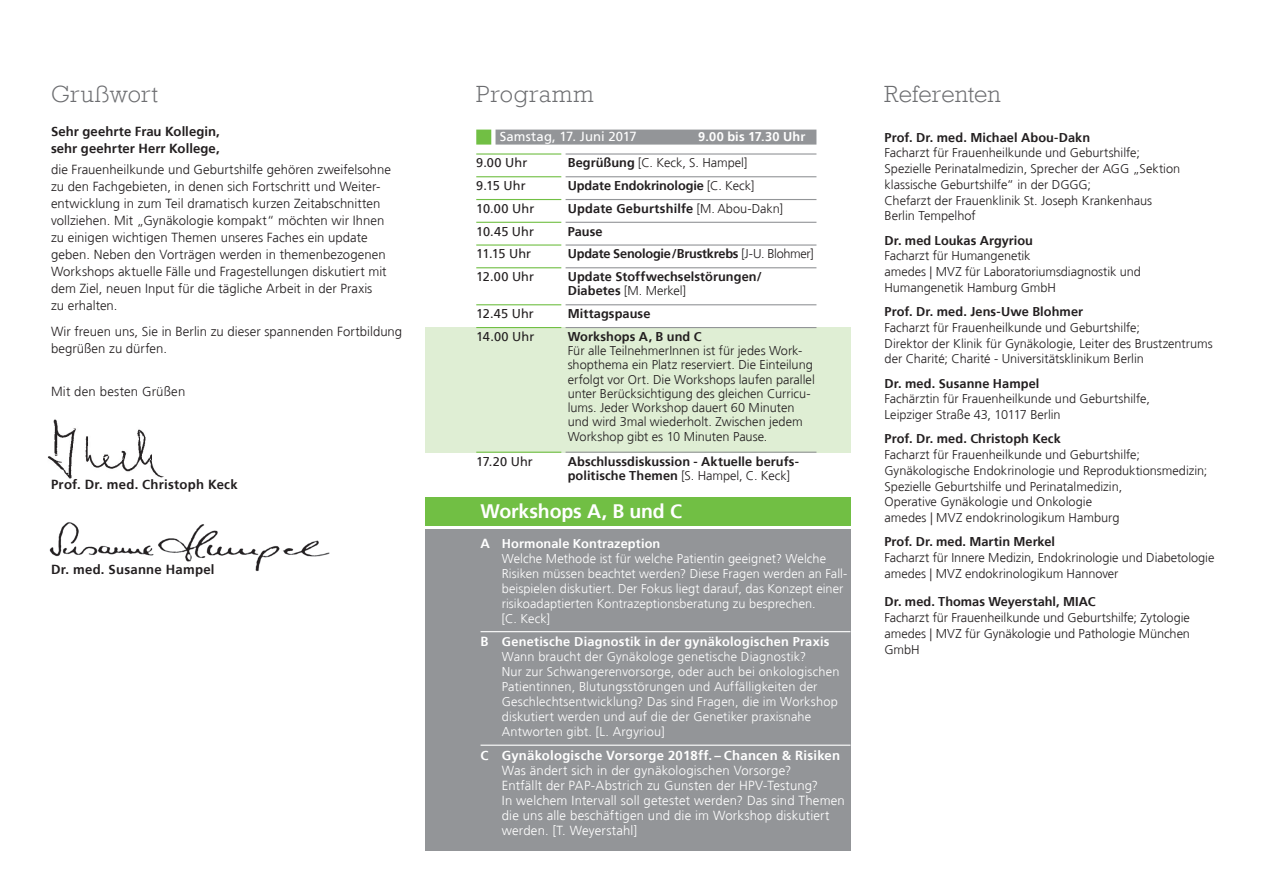
<style>
.page{position:relative;width:1263px;height:893px;background:#fff}
.page>*{position:absolute;margin:0;border:0;box-sizing:border-box;transform-origin:0 0}
.t1{font:300 24px "Rockwell";letter-spacing:.015em;color:#6c6d70}
.t2{font:300 24px "Rockwell";letter-spacing:.045em;color:#6c6d70}
.t3{font:700 19.5px "Frutiger";letter-spacing:-.01em;color:#fff}
.t4{font:300 13.2px/17px "Frutiger";letter-spacing:.005em;color:#231f20}
.t5{font:300 13.2px/15px "Frutiger";letter-spacing:.015em;color:#fff}
.t6{font:700 13.2px/17px "Frutiger";letter-spacing:.01em;color:#231f20}
.t7{font:700 13.2px "Frutiger";letter-spacing:.02em;color:#fff}
.t8{font:13.2px "Frutiger";letter-spacing:.005em;color:#fff}
.t9{font:300 12.75px/15.8px "Frutiger";color:#231f20}
.t10{font:300 12.75px/15px "Frutiger";letter-spacing:.01em;color:#fff}
.t11{font:700 12.75px/14.2px "Frutiger";letter-spacing:.005em;color:#231f20}
.t12{font:12.75px "Frutiger";letter-spacing:.005em;color:#231f20}
.t13{font:700 12.75px "Frutiger";letter-spacing:-.02em;color:#231f20}
.t14{font:700 12.75px "Frutiger LT";letter-spacing:.015em;color:#fff}
.s1{font-weight:700}
.s2{font-weight:300}
.s3{font-weight:700;font-size:13.2px}
</style>
<div class="page">
<div style="left:425px;top:327px;width:425px;height:126px;background:#dfeed4"></div>
<img style="left:47px;top:419px;width:117px;height:60px">
<div style="left:495px;top:130px;width:321px;height:15px;background:#939598"></div>
<div style="left:476px;top:130px;width:15px;height:15px;background:#71bf44"></div>
<hr style="left:566px;top:153px;width:250px;height:2px;background:#939598">
<hr style="left:476px;top:153px;width:85px;height:2px;background:#71bf44">
<hr style="left:566px;top:176px;width:250px;height:1px;background:#939598">
<hr style="left:476px;top:176px;width:85px;height:1px;background:#71bf44">
<hr style="left:566px;top:199px;width:250px;height:1px;background:#939598">
<hr style="left:476px;top:199px;width:85px;height:1px;background:#71bf44">
<hr style="left:566px;top:222px;width:250px;height:1px;background:#939598">
<hr style="left:476px;top:222px;width:85px;height:1px;background:#71bf44">
<hr style="left:566px;top:244px;width:250px;height:2px;background:#939598">
<hr style="left:476px;top:244px;width:85px;height:2px;background:#71bf44">
<hr style="left:566px;top:267px;width:250px;height:1px;background:#939598">
<hr style="left:476px;top:267px;width:85px;height:1px;background:#71bf44">
<hr style="left:566px;top:304px;width:250px;height:1px;background:#939598">
<hr style="left:476px;top:304px;width:85px;height:1px;background:#71bf44">
<hr style="left:566px;top:327px;width:250px;height:1px;background:#939598">
<hr style="left:476px;top:327px;width:85px;height:1px;background:#71bf44">
<hr style="left:566px;top:452px;width:250px;height:1px;background:#939598">
<hr style="left:476px;top:452px;width:85px;height:1px;background:#71bf44">
<div style="left:425px;top:529px;width:425px;height:321px;background:#939598"></div>
<div style="left:425px;top:498px;width:425px;height:28px;background:#71bf44"></div>
<hr style="left:480px;top:631px;width:370px;height:1px;background:#fff">
<hr style="left:480px;top:745px;width:370px;height:1px;background:#fff">
<img style="left:49px;top:522px;width:281px;height:50px">
<h1 class="t1" style="left:51px;top:76px;width:109px">Grußwort</h1>
<p class="t6" style="left:51px;top:123px;width:170px">Sehr geehrte Frau Kollegin, sehr geehrter Herr Kollege,</p>
<p class="t4" style="left:51px;top:161px;width:342px">die Frauenheilkunde und Geburtshilfe gehören zweifelsohne zu den Fachgebieten, in denen sich Fortschritt und Weiter&shy;entwicklung in zum Teil dramatisch kurzen Zeitabschnitten vollziehen. Mit „Gynäkologie kompakt“ möchten wir Ihnen zu einigen wichtigen Themen unseres Faches ein update geben. Neben den Vorträgen werden in themenbezogenen Workshops aktuelle Fälle und Fragestellungen diskutiert mit dem Ziel, neuen Input für die tägliche Arbeit in der Praxis<br>zu erhalten.</p>
<p class="t4" style="left:51px;top:323px;width:353px">Wir freuen uns, Sie in Berlin zu dieser spannenden Fortbildung begrüßen zu dürfen.</p>
<p class="t4" style="left:51px;top:383px;width:136px">Mit den besten Grüßen</p>
<p class="t6" style="left:51px;top:476px;width:188px">Prof. Dr. med. Christoph Keck</p>
<p class="t6" style="left:51px;top:561px;width:165px">Dr. med. Susanne Hampel</p>
<h1 class="t2" style="left:476px;top:76px;width:119px">Programm</h1>
<p class="t8" style="left:500px;top:129px;width:139px">Samstag, 17. Juni 2017</p>
<p class="t14" style="left:698px;top:129px;width:109px">9.00 bis 17.30 Uhr</p>
<p class="t12" style="left:476px;top:155px;width:53px">9.00 Uhr</p>
<p class="t9" style="left:568px;top:155px;width:181px"><span class="s1">Begrüßung</span> [C. Keck, S. Hampel]</p>
<p class="t12" style="left:476px;top:178px;width:51px">9.15 Uhr</p>
<p class="t11" style="left:568px;top:179px;width:188px">Update Endokrinologie <span class="s2">[C. Keck]</span></p>
<p class="t12" style="left:476px;top:201px;width:60px">10.00 Uhr</p>
<p class="t11" style="left:568px;top:201px;width:217px">Update Geburtshilfe <span class="s2">[M. Abou-Dakn]</span></p>
<p class="t12" style="left:476px;top:224px;width:59px">10.45 Uhr</p>
<p class="t11" style="left:568px;top:224px;width:36px">Pause</p>
<p class="t12" style="left:476px;top:246px;width:56px">11.15 Uhr</p>
<p class="t13" style="left:568px;top:246px;width:248px">Update Senologie/Brustkrebs <span class="s2">[J-U. Blohmer]</span></p>
<p class="t12" style="left:476px;top:269px;width:59px">12.00 Uhr</p>
<p class="t11" style="left:568px;top:270px;width:195px">Update Stoffwechselstörungen/<br>Diabetes <span class="s2">[M. Merkel]</span></p>
<p class="t12" style="left:476px;top:306px;width:59px">12.45 Uhr</p>
<p class="t11" style="left:568px;top:307px;width:84px">Mittagspause</p>
<p class="t12" style="left:476px;top:329px;width:60px">14.00 Uhr</p>
<p class="t11" style="left:568px;top:329px;width:135px">Workshops A, B und C</p>
<p class="t9" style="left:568px;top:344px;width:249px;line-height:14.2px">Für alle TeilnehmerInnen ist für jedes Work&shy;shopthema ein Platz reserviert. Die Einteilung erfolgt vor Ort. Die Workshops laufen parallel unter Berücksichtigung des gleichen Curricu&shy;lums. Jeder Workshop dauert 60 Minuten und wird 3mal wiederholt. Zwischen jedem Workshop gibt es 10 Minuten Pause.</p>
<p class="t12" style="left:476px;top:454px;width:58px">17.20 Uhr</p>
<p class="t11" style="left:568px;top:454px;width:233px">Abschlussdiskussion - Aktuelle berufs&shy;politische Themen <span class="s2">[S. Hampel, C. Keck]</span></p>
<h2 class="t3" style="left:480px;top:499px;width:203px">Workshops A, B und C</h2>
<p class="t10" style="left:502px;top:536px;width:347px;text-indent:-21px"><span class="s3">A</span> <span class="s1">Hormonale Kontrazeption<br></span>Welche Methode ist für welche Patientin geeignet? Welche Risiken müssen beachtet werden? Diese Fragen werden an Fall&shy;beispielen diskutiert. Der Fokus liegt darauf, das Konzept einer risikoadaptierten Kontrazeptionsberatung zu besprechen.<br>[C. Keck]</p>
<p class="t10" style="left:502px;top:634px;width:339px;text-indent:-21px"><span class="s3">B</span> <span class="s1">Genetische Diagnostik in der gynäkologischen Praxis </span>Wann braucht der Gynäkologe genetische Diagnostik?<br>Nur zur Schwangerenvorsorge, oder auch bei onkologischen Patientinnen, Blutungsstörungen und Auffälligkeiten der Geschlechtsentwicklung? Das sind Fragen, die im Workshop diskutiert werden und auf die der Genetiker praxisnahe Antworten gibt. [L. Argyriou]</p>
<p class="t7" style="left:480px;top:747px;width:361px">C Gynäkologische Vorsorge 2018ff. – Chancen &amp; Risiken</p>
<p class="t5" style="left:502px;top:763px;width:345px">Was ändert sich in der gynäkologischen Vorsorge?<br>Entfällt der PAP-Abstrich zu Gunsten der HPV-Testung?<br>In welchem Intervall soll getestet werden? Das sind Themen die uns alle beschäftigen und die im Workshop diskutiert werden. [T. Weyerstahl]</p>
<h1 class="t1" style="left:884px;top:76px;width:118px">Referenten</h1>
<p class="t11" style="left:884px;top:130px;width:207px">Prof. Dr. med. Michael Abou-Dakn</p>
<p class="t9" style="left:884px;top:145px;width:297px">Facharzt für Frauenheilkunde und Geburtshilfe; Spezielle Perinatalmedizin, Sprecher der AGG „Sektion klassische Geburtshilfe“ in der DGGG;<br>Chefarzt der Frauenklinik St. Joseph Krankenhaus Berlin Tempelhof</p>
<p class="t11" style="left:884px;top:233px;width:150px">Dr. med Loukas Argyriou</p>
<p class="t9" style="left:884px;top:248px;width:258px">Facharzt für Humangenetik<br>amedes | MVZ für Laboratoriumsdiagnostik und<br>Humangenetik Hamburg GmbH</p>
<p class="t11" style="left:884px;top:305px;width:200px">Prof. Dr. med. Jens-Uwe Blohmer</p>
<p class="t9" style="left:884px;top:320px;width:330px">Facharzt für Frauenheilkunde und Geburtshilfe;<br>Direktor der Klinik für Gynäkologie, Leiter des Brustzentrums der Charité; Charité - Universitätsklinikum Berlin</p>
<p class="t11" style="left:884px;top:376px;width:156px">Dr. med. Susanne Hampel</p>
<p class="t9" style="left:884px;top:391px;width:267px">Fachärztin für Frauenheilkunde und Geburtshilfe,<br>Leipziger Straße 43, 10117 Berlin</p>
<p class="t11" style="left:884px;top:432px;width:178px">Prof. Dr. med. Christoph Keck</p>
<p class="t9" style="left:884px;top:447px;width:324px">Facharzt für Frauenheilkunde und Geburtshilfe; Gynäkologische Endokrinologie und Reproduktionsmedizin; Spezielle Geburtshilfe und Perinatalmedizin,<br>Operative Gynäkologie und Onkologie<br>amedes | MVZ endokrinologikum Hamburg</p>
<p class="t11" style="left:884px;top:535px;width:172px">Prof. Dr. med. Martin Merkel</p>
<p class="t9" style="left:884px;top:550px;width:331px">Facharzt für Innere Medizin, Endokrinologie und Diabetologie amedes | MVZ endokrinologikum Hannover</p>
<p class="t11" style="left:884px;top:595px;width:213px">Dr. med. Thomas Weyerstahl, MIAC</p>
<p class="t9" style="left:884px;top:610px;width:307px;text-align:justify">Facharzt für Frauenheilkunde und Geburtshilfe; Zytologie amedes | MVZ für Gynäkologie und Pathologie München GmbH</p>
</div>
